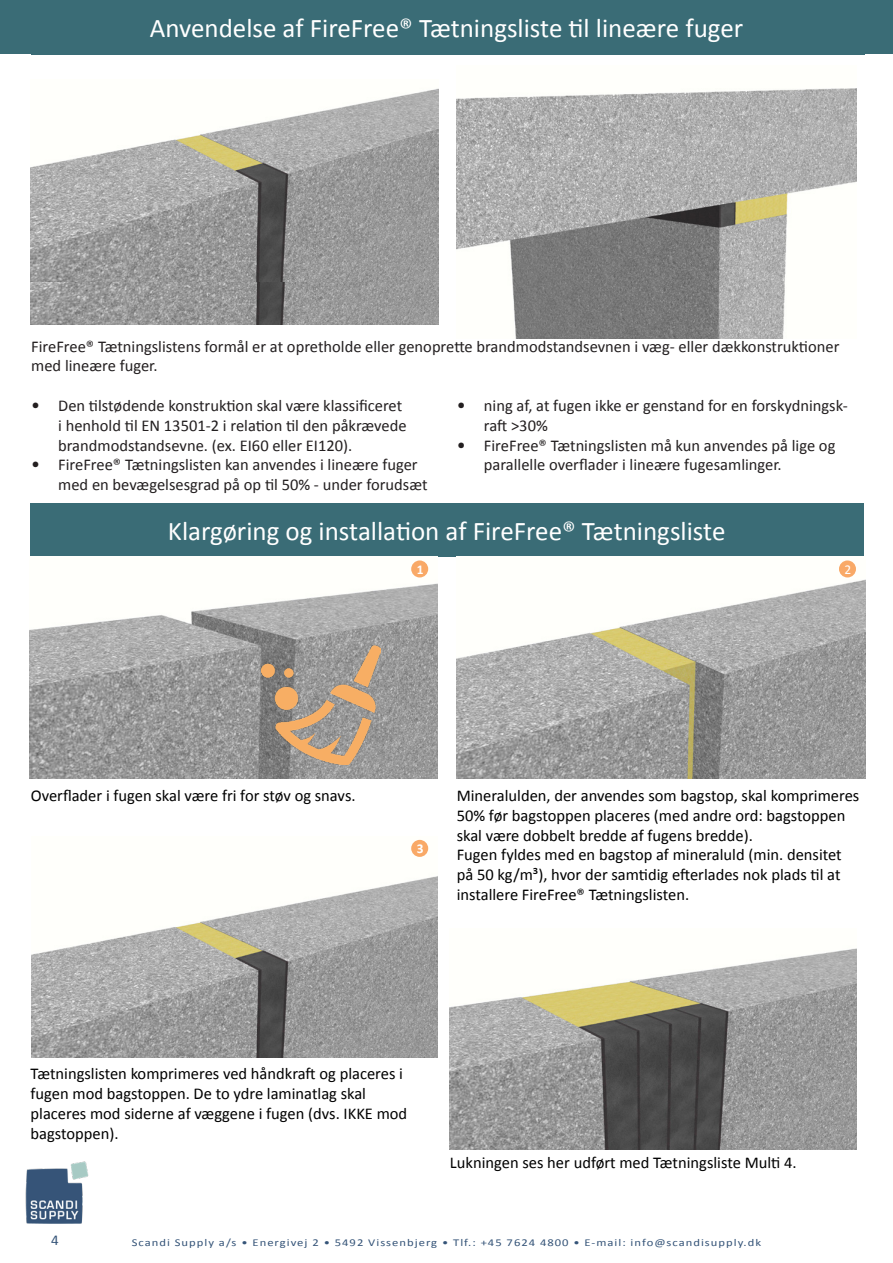
<style>
.page{position:relative;width:893px;height:1263px;background:#fff}
.page>*{position:absolute;margin:0;border:0;box-sizing:border-box;transform-origin:0 0}
.Grø_overskrifter{font:27px "Calibri";color:#fff}
.Almindelig_tekst_i_installationsvejledni{font:16.5px/19.8px "Calibri";color:#000001}
.Overskrifter_i_tekst_overløber_kolonner{font:16.5px/19.8px "Calibri";color:#231f20}
.t1{font:15px "Calibri";color:#355478}
.t2{font:700 13.5px "Calibri";color:#fff}
.t3{font:13.5px "Calibri";color:#fff}
.t4{font:10.5px "Calibri";letter-spacing:.08em;color:#355478;scale:1.2 1}
.s1{font-size:18px}
</style>
<div class="page">
<img style="left:25px;top:1161px;width:64px;height:63px">
<div style="left:0;top:0;width:893px;height:54px;background:#3a6c76"></div>
<img style="left:457px;top:88px;width:399px;height:250px">
<img style="left:31px;top:282px;width:408px;height:42px">
<div style="left:30px;top:504px;width:833px;height:53px;background:#3a6c76"></div>
<img style="left:29px;top:561px;width:408px;height:217px">
<img style="left:31px;top:839px;width:406px;height:218px">
<img style="left:450px;top:948px;width:406px;height:201px">
<img style="left:457px;top:561px;width:408px;height:217px">
<img style="left:261px;top:646px;width:119px;height:119px">
<div style="left:411px;top:560px;width:17px;height:17px;background:#f9a967;border-radius:50%"></div>
<div style="left:411px;top:840px;width:17px;height:17px;background:#f9a967;border-radius:50%"></div>
<div style="left:839px;top:560px;width:17px;height:17px;background:#f9a967;border-radius:50%"></div>
<img style="left:31px;top:88px;width:408px;height:194px">
<p class="Grø_overskrifter" style="left:150px;top:11px;width:595px">Anvendelse af FireFree® Tætningsliste til lineære fuger</p>
<h1 class="Grø_overskrifter" style="left:31px;top:12px;width:254px">FireFree® Tætningsli te</h1>
<p class="Overskrifter_i_tekst_overløber_kolonner" style="left:31px;top:336px;width:810px">FireFree® Tætningslistens formål er at opretholde eller genoprette brandmodstandsevnen i væg- eller dækkonstruktioner med lineære fuger.</p>
<p class="Overskrifter_i_tekst_overløber_kolonner" style="left:58px;top:396px;width:350px;text-indent:-27px"><span class="s1">•</span> Den tilstødende konstruktion skal være klassificeret i henhold til EN 13501-2 i relation til den påkrævede brandmodstandsevne. (ex. EI60 eller EI120).</p>
<p class="Overskrifter_i_tekst_overløber_kolonner" style="left:58px;top:455px;width:371px;text-indent:-27px"><span class="s1">•</span> FireFree® Tætningslisten kan anvendes i lineære fuger med en bevægelsesgrad på op til 50% - under forudsæt</p>
<p class="Overskrifter_i_tekst_overløber_kolonner" style="left:484px;top:396px;width:365px;text-indent:-27px"><span class="s1">•</span> ning af, at fugen ikke er genstand for en forskydningsk&shy;raft &gt;30%</p>
<p class="Overskrifter_i_tekst_overløber_kolonner" style="left:484px;top:435px;width:353px;text-indent:-27px"><span class="s1">•</span> FireFree® Tætningslisten må kun anvendes på lige og parallelle overflader i lineære fugesamlinger.</p>
<p class="Grø_overskrifter" style="left:168px;top:514px;width:559px">Klargøring og installation af FireFree® Tætningsliste</p>
<p class="t2" style="left:417px;top:561px;width:8px">1</p>
<p class="t3" style="left:844px;top:561px;width:8px">2</p>
<p class="Almindelig_tekst_i_installationsvejledni" style="left:31px;top:786px;width:326px">Overflader i fugen skal være fri for støv og snavs.</p>
<p class="t2" style="left:417px;top:840px;width:8px">3</p>
<p class="Almindelig_tekst_i_installationsvejledni" style="left:457px;top:786px;width:404px">Mineralulden, der anvendes som bagstop, skal komprimeres<br>50% før bagstoppen placeres (med andre ord: bagstoppen skal være dobbelt bredde af fugens bredde).</p>
<p class="Almindelig_tekst_i_installationsvejledni" style="left:457px;top:845px;width:387px;text-align:justify">Fugen fyldes med en bagstop af mineraluld (min. densitet på 50 kg/m³), hvor der samtidig efterlades nok plads til at installere FireFree® Tætningslisten.</p>
<p class="Almindelig_tekst_i_installationsvejledni" style="left:31px;top:1064px;width:378px">Tætningslisten komprimeres ved håndkraft og placeres i fugen mod bagstoppen. De to ydre laminatlag skal placeres mod siderne af væggene i fugen (dvs. IKKE mod bagstoppen).</p>
<p class="Almindelig_tekst_i_installationsvejledni" style="left:450px;top:1153px;width:348px">Lukningen ses her udført med Tætningsliste Multi 4.</p>
<p class="t1" style="left:51px;top:1231px;width:9px">4</p>
<p class="t4" style="left:132px;top:1236px;width:526px">Scandi Supply a/s • Energivej 2 • 5492 Vissenbjerg • Tlf.: +45 7624 4800 • E-mail: info@scandisupply.dk</p>
</div>
